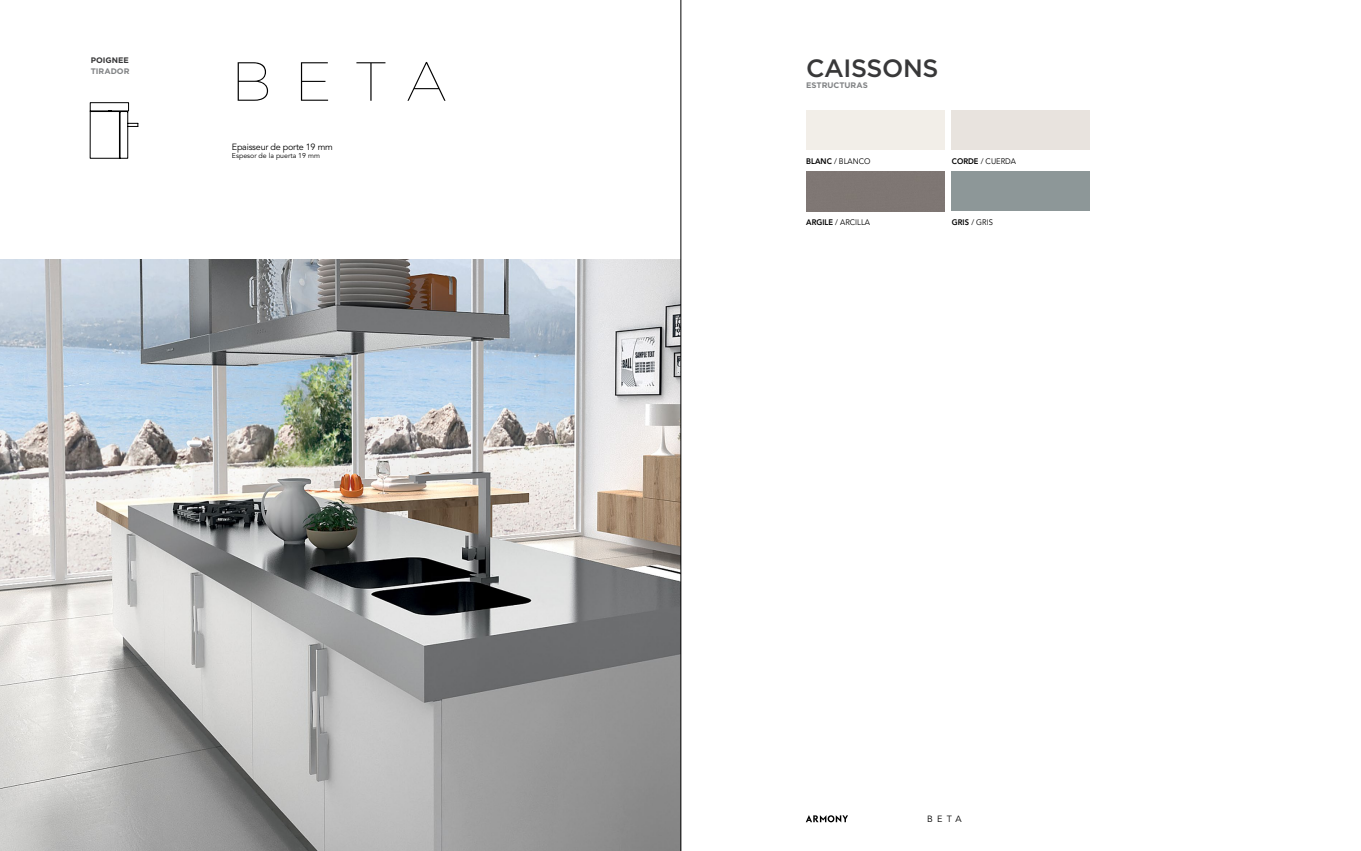
<style>
.page{position:relative;width:1361px;height:851px;background:#fff}
.page>*{position:absolute;margin:0;border:0;box-sizing:border-box;transform-origin:0 0}
.t1{font:100 55px "Gotham";color:#000}
.t2{font:500 25px "Gotham";letter-spacing:-.015em;color:#383839}
.t3{font:9px "Avenir LT Std";letter-spacing:-.025em;color:#000}
.t4{font:8px "Avenir LT Std";color:#000;scale:.95 1}
.t5{font:700 8px "Gotham";color:#818385}
.t6{font:700 8px "Gotham";color:#383839}
.t7{font:7px "Avenir LT Std";color:#000}
.s1{font-weight:800}
</style>
<div class="page">
<img style="left:0;top:260px;width:680px;height:590px">
<svg style="left:90px;top:102px;width:48px;height:56px"></svg>
<svg style="left:806px;top:815px;width:42px;height:7px"></svg>
<div style="left:806px;top:110px;width:138px;height:40px;background:#f2eee8"></div>
<div style="left:951px;top:110px;width:139px;height:40px;background:#e8e3de"></div>
<div style="left:951px;top:171px;width:139px;height:40px;background:#8d9798"></div>
<hr style="left:680px;top:0;width:1px;height:850px;background:#000">
<p class="t6" style="left:91px;top:55px;width:40px">POIGNEE</p>
<p class="t5" style="left:91px;top:66px;width:40px">TIRADOR</p>
<h2 class="t2" style="left:806px;top:51px;width:134px">CAISSONS</h2>
<p class="t5" style="left:806px;top:80px;width:63px">ESTRUCTURAS</p>
<h1 class="t1" style="left:232px;top:47px;width:217px">BETA</h1>
<p class="t3" style="left:232px;top:142px;width:102px">Epaisseur de porte 19 mm</p>
<p class="t7" style="left:232px;top:152px;width:90px">Espesor de la puerta 19 mm</p>
<p class="t4" style="left:806px;top:157px;width:69px"><span class="s1">BLANC</span> / BLANCO</p>
<p class="t4" style="left:952px;top:157px;width:69px"><span class="s1">CORDE</span> / CUERDA</p>
<p class="t4" style="left:806px;top:217px;width:69px"><span class="s1">ARGILE</span> / ARCILLA</p>
<p class="t4" style="left:952px;top:217px;width:45px"><span class="s1">GRIS</span> / GRIS</p>
<p class="t3" style="left:927px;top:813px;width:36px">BETA</p>
</div>
